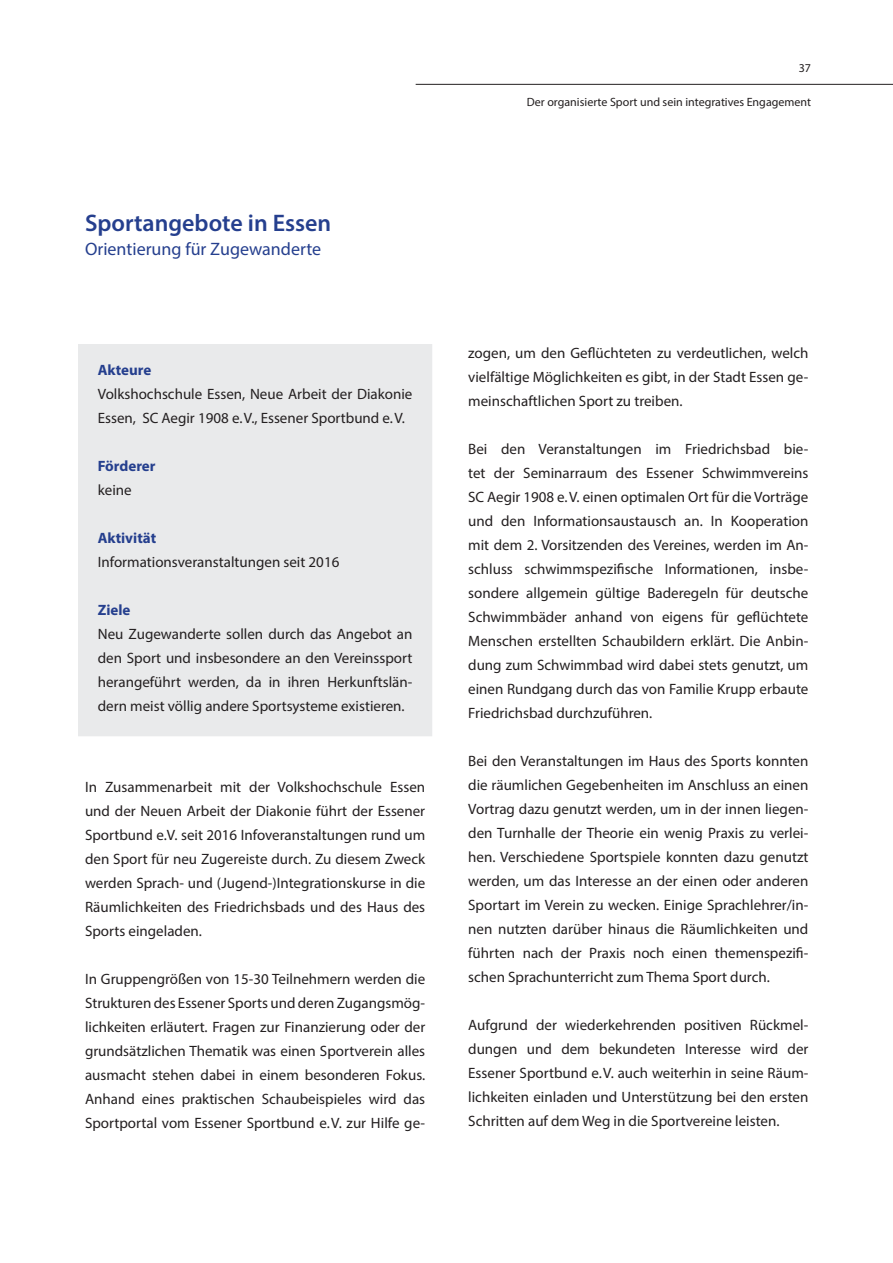
<style>
.page{position:relative;width:893px;height:1263px;background:#fff}
.page>*{position:absolute;margin:0;border:0;box-sizing:border-box;transform-origin:0 0}
.t1{font:600 24px "Myriad Pro";color:#253f8e}
.t2{font:18px "Myriad Pro";color:#253f8e}
.t3{font:15px/24px "Myriad Pro";color:#231f20;text-align:justify}
.t4{font:700 15px "Myriad Pro";color:#253f8e}
.t5{font:12px "Myriad Pro";color:#231f20}
</style>
<div class="page">
<div style="left:78px;top:344px;width:354px;height:392px;background:#e9eaeb"></div>
<hr style="left:416px;top:84px;width:477px;height:1px;background:#231f20">
<h1 class="t1" style="left:85px;top:207px;width:248px">Sportangebote in Essen</h1>
<p class="t2" style="left:85px;top:237px;width:238px">Orientierung für Zugewanderte</p>
<p class="t4" style="left:98px;top:360px;width:55px">Akteure</p>
<p class="t3" style="left:98px;top:382px;width:316px">Volkshochschule Essen, Neue Arbeit der Diakonie<br>Essen, SC Aegir 1908 e. V., Essener Sportbund e. V.</p>
<p class="t4" style="left:98px;top:456px;width:59px">Förderer</p>
<p class="t3" style="left:98px;top:478px;width:35px">keine</p>
<p class="t4" style="left:98px;top:528px;width:60px">Aktivität</p>
<p class="t3" style="left:98px;top:550px;width:243px">Informationsveranstaltungen seit 2016</p>
<p class="t4" style="left:98px;top:600px;width:34px">Ziele</p>
<p class="t3" style="left:98px;top:622px;width:316px">Neu Zugewanderte sollen durch das Angebot an den Sport und insbesondere an den Vereinssport herangeführt werden, da in ihren Herkunftslän&shy;dern meist völlig andere Sportsysteme existieren.</p>
<p class="t3" style="left:85px;top:774px;width:342px">In Zusammenarbeit mit der Volkshochschule Essen und der Neuen Arbeit der Diakonie führt der Essener Sportbund e.V. seit 2016 Infoveranstaltungen rund um den Sport für neu Zugereiste durch. Zu diesem Zweck werden Sprach- und (Jugend-)Integrationskurse in die Räumlichkeiten des Friedrichsbads und des Haus des Sports eingeladen.</p>
<p class="t3" style="left:85px;top:966px;width:342px">In Gruppengrößen von 15-30 Teilnehmern werden die Strukturen des Essener Sports und deren Zugangsmög&shy;lichkeiten erläutert. Fragen zur Finanzierung oder der grundsätzlichen Thematik was einen Sportverein alles ausmacht stehen dabei in einem besonderen Fokus.<br>Anhand eines praktischen Schaubeispieles wird das Sportportal vom Essener Sportbund e. V. zur Hilfe ge-</p>
<p class="t5" style="left:799px;top:60px;width:14px">37</p>
<p class="t5" style="left:527px;top:95px;width:286px">Der organisierte Sport und sein integratives Engagement</p>
<p class="t3" style="left:468px;top:341px;width:342px">zogen, um den Geflüchteten zu verdeutlichen, welch vielfältige Möglichkeiten es gibt, in der Stadt Essen ge&shy;meinschaftlichen Sport zu treiben.</p>
<p class="t3" style="left:468px;top:437px;width:342px">Bei den Veranstaltungen im Friedrichsbad bie&shy;tet der Seminarraum des Essener Schwimmvereins SC Aegir 1908 e. V. einen optimalen Ort für die Vorträge und den Informationsaustausch an. In Kooperation mit dem 2. Vorsitzenden des Vereines, werden im An&shy;schluss schwimmspezifische Informationen, insbe&shy;sondere allgemein gültige Baderegeln für deutsche Schwimmbäder anhand von eigens für geflüchtete Menschen erstellten Schaubildern erklärt. Die Anbin&shy;dung zum Schwimmbad wird dabei stets genutzt, um einen Rundgang durch das von Familie Krupp erbaute Friedrichsbad durchzuführen.</p>
<p class="t3" style="left:468px;top:749px;width:342px">Bei den Veranstaltungen im Haus des Sports konnten die räumlichen Gegebenheiten im Anschluss an einen Vortrag dazu genutzt werden, um in der innen liegen&shy;den Turnhalle der Theorie ein wenig Praxis zu verlei&shy;hen. Verschiedene Sportspiele konnten dazu genutzt werden, um das Interesse an der einen oder anderen Sportart im Verein zu wecken. Einige Sprachlehrer/in&shy;nen nutzten darüber hinaus die Räumlichkeiten und führten nach der Praxis noch einen themenspezifi&shy;schen Sprachunterricht zum Thema Sport durch.</p>
<p class="t3" style="left:468px;top:1013px;width:342px">Aufgrund der wiederkehrenden positiven Rückmel&shy;dungen und dem bekundeten Interesse wird der Essener Sportbund e. V. auch weiterhin in seine Räum&shy;lichkeiten einladen und Unterstützung bei den ersten Schritten auf dem Weg in die Sportvereine leisten.</p>
</div>
